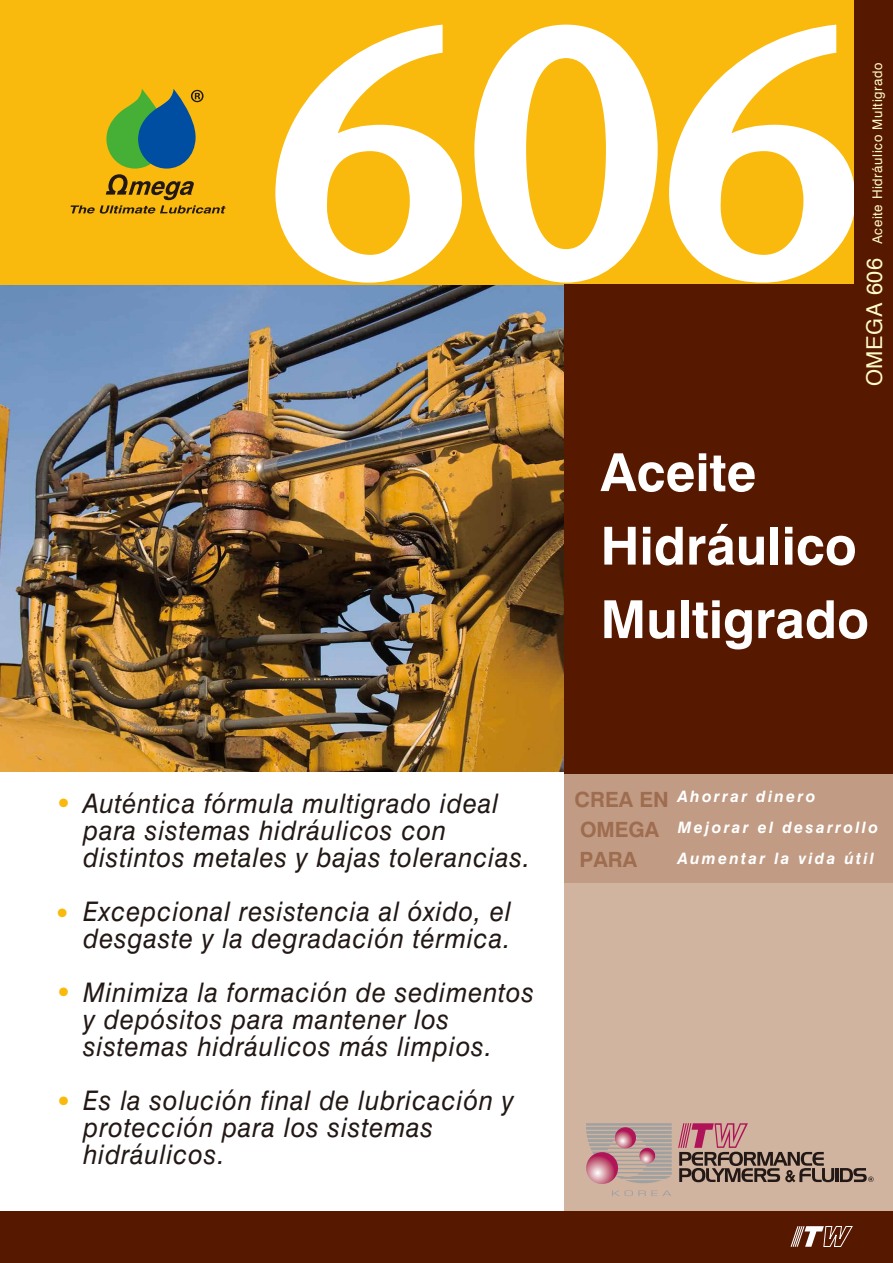
<style>
.page{position:relative;width:893px;height:1263px;background:#fff}
.page>*{position:absolute;margin:0;border:0;box-sizing:border-box;transform-origin:0 0}
.t1{font:600 356.4px "Stone Sans";color:#fff}
.t2{font:700 52.5px/73.5px "Swiss 721 BT";color:#fff}
.t3{font:italic 30px "Swiss 721 BT";color:#f9ba0d}
.t4{font:italic 27px/27px "Swiss 721 BT";letter-spacing:.04em;color:#221815;scale:.94 1}
.t5{font:700 21px/30px "Swiss 721 BT";color:#9e6c4f}
.t6{font:italic 700 15.75px/30.8px "Swiss 721 BT";letter-spacing:.145em;color:#fff}
.t7{font:13.35px "Helvetica";letter-spacing:.045em;color:#fffbc7}
.s1{font-size:21.9px}
</style>
<div class="page">
<img style="left:0;top:0;width:892px;height:1263px">
<div style="left:564px;top:285px;width:328px;height:489px;background:#571800"></div>
<svg style="left:790px;top:1226px;width:62px;height:21px"></svg>
<svg style="left:584px;top:1123px;width:87px;height:73px;background:#bd9c9a"></svg>
<svg style="left:678px;top:1123px;width:195px;height:59px;background:#aa8a7e"></svg>
<svg style="left:71px;top:89px;width:155px;height:125px;background:#af9c29"></svg>
<h1 class="t1" style="left:267px;top:-67px;width:600px">606</h1>
<p class="t7" style="left:867px;top:386px;width:325px;rotate:-90deg"><span class="s1">OMEGA 606</span> Aceite Hidráulico Multigrado</p>
<h2 class="t2" style="left:600px;top:435px;width:270px">Aceite<br>Hidráulico<br>Multigrado</h2>
<p class="t3" style="left:55px;top:785px;width:19px">•</p>
<p class="t3" style="left:53px;top:895px;width:19px">•</p>
<p class="t3" style="left:55px;top:974px;width:19px">•</p>
<p class="t3" style="left:55px;top:1083px;width:19px">•</p>
<p class="t4" style="left:83px;top:789px;width:477px">Auténtica fórmula multigrado ideal para sistemas hidráulicos con distintos metales y bajas tolerancias.</p>
<p class="t4" style="left:83px;top:897px;width:456px">Excepcional resistencia al óxido, el desgaste y la degradación térmica.</p>
<p class="t4" style="left:83px;top:978px;width:481px">Minimiza la formación de sedimentos y depósitos para mantener los sistemas hidráulicos más limpios.</p>
<p class="t4" style="left:83px;top:1086px;width:459px">Es la solución final de lubricación y protección para los sistemas hidráulicos.</p>
<p class="t5" style="left:574px;top:784px;width:95px">CREA EN<br>OMEGA<br>PARA</p>
<p class="t6" style="left:677px;top:781px;width:202px">Ahorrar dinero<br>Mejorar el desarrollo<br>Aumentar la vida útil</p>
</div>
